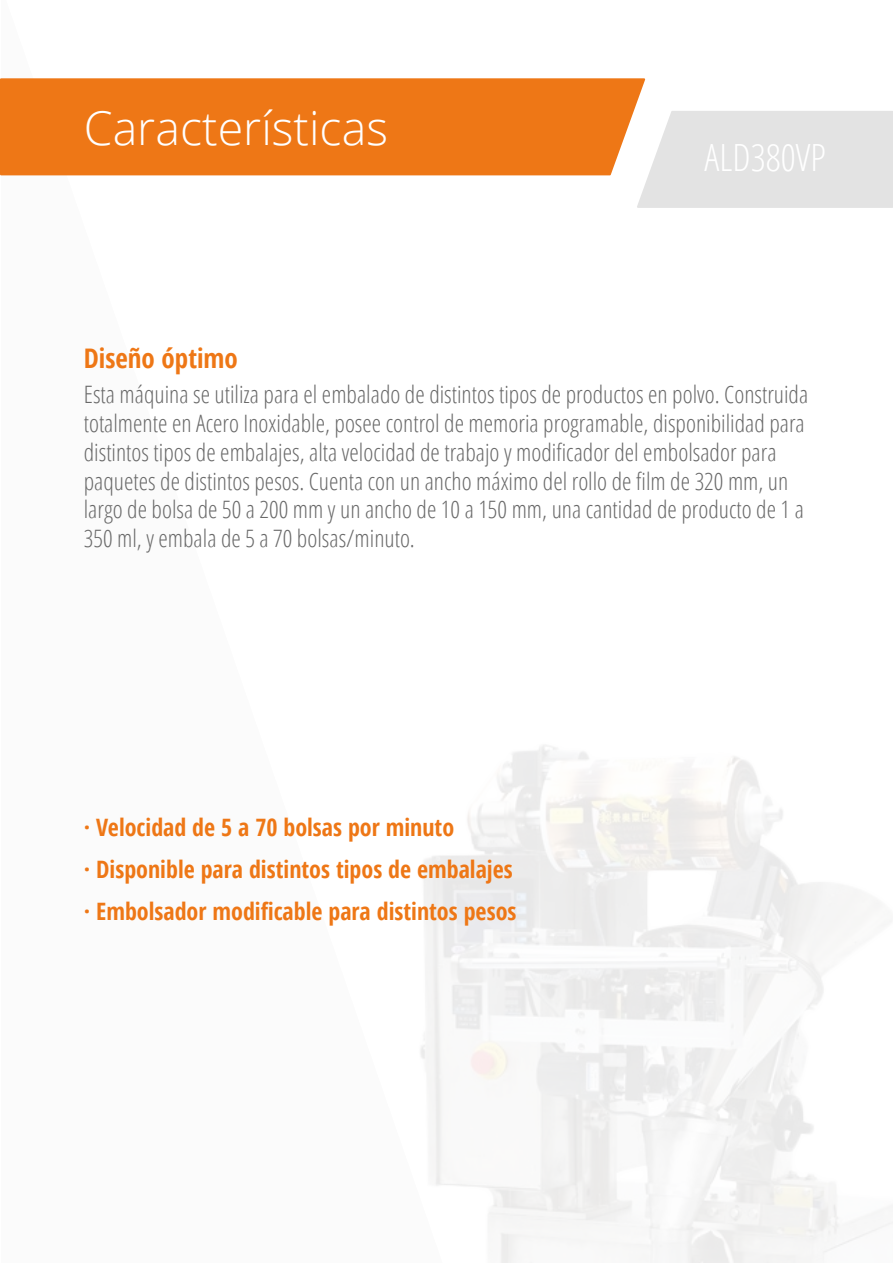
<style>
.page{position:relative;width:893px;height:1263px;background:#fff}
.page>*{position:absolute;margin:0;border:0;box-sizing:border-box;transform-origin:0 0}
.t1{font:300 46.5px "Open Sans";color:#fff}
.t2{font:300 condensed 37.5px "Open Sans";color:#fff}
.t3{font:700 condensed 27px "Open Sans";color:#ee7716}
.t4{font:300 condensed 24px/28.8px "Open Sans";color:#696969}
.t5{font:700 condensed 24px/42px "Open Sans";color:#ee7716}
</style>
<div class="page">
<svg style="left:2px;top:175px;width:440px;height:1088px"></svg>
<div style="left:0;top:78px;width:645px;height:97px;background:#ee7716"></div>
<div style="left:637px;top:111px;width:256px;height:97px;background:#e3e3e3"></div>
<h1 class="t1" style="left:84px;top:96px;width:306px">Características</h1>
<h2 class="t2" style="left:705px;top:132px;width:123px">ALD380VP</h2>
<p class="t3" style="left:84px;top:340px;width:156px">Diseño óptimo</p>
<p class="t4" style="left:84px;top:379px;width:726px">Esta máquina se utiliza para el embalado de distintos tipos de productos en polvo. Construida totalmente en Acero Inoxidable, posee control de memoria programable, disponibilidad para distintos tipos de embalajes, alta velocidad de trabajo y modificador del embolsador para paquetes de distintos pesos. Cuenta con un ancho máximo del rollo de film de 320 mm, un largo de bolsa de 50 a 200 mm y un ancho de 10 a 150 mm, una cantidad de producto de 1 a 350 ml, y embala de 5 a 70 bolsas/minuto.</p>
<p class="t5" style="left:84px;top:806px;width:434px">· Velocidad de 5 a 70 bolsas por minuto<br>· Disponible para distintos tipos de embalajes · Embolsador modificable para distintos pesos</p>
</div>
